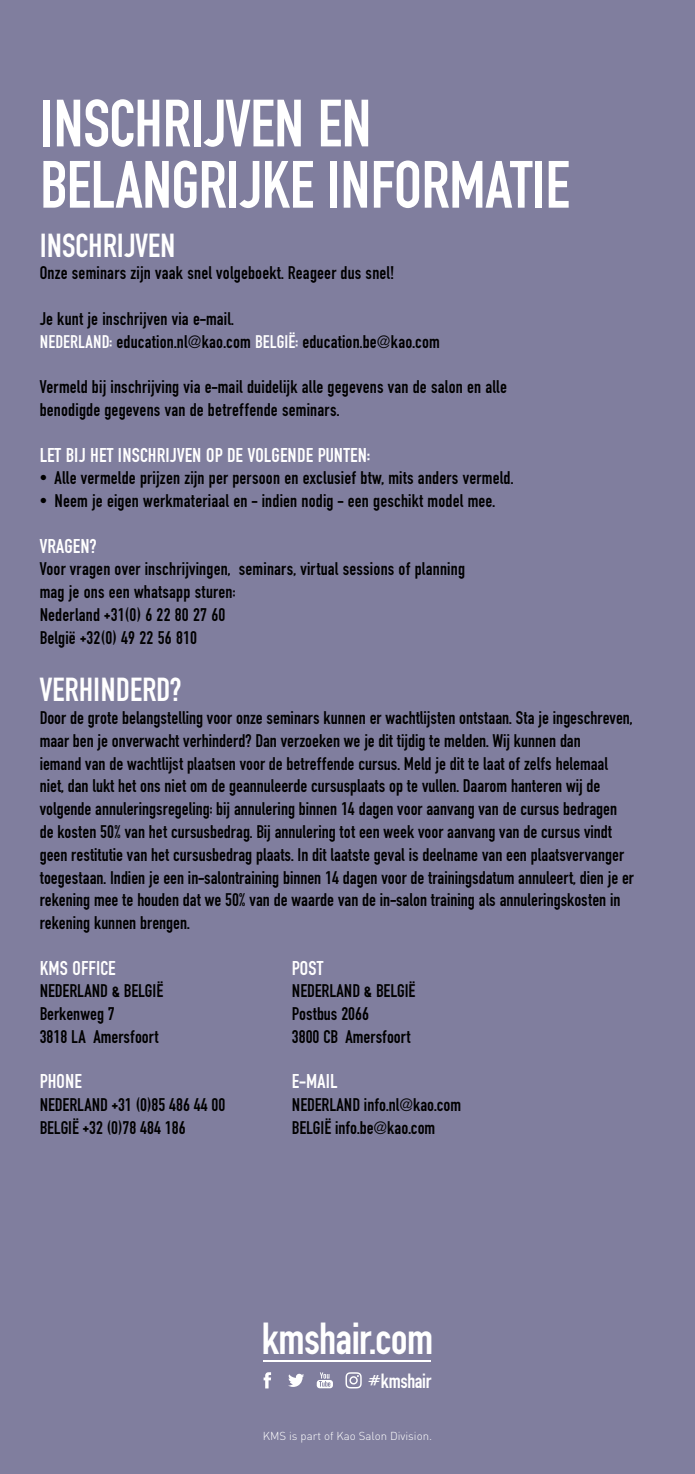
<style>
.page{position:relative;width:695px;height:1474px;background:#fff}
.page>*{position:absolute;margin:0;border:0;box-sizing:border-box;transform-origin:0 0}
.t1{font:70px/61.2px "Engschrift DIND";letter-spacing:-.01em;color:#fff}
.t2{font:47.07px "Engschrift DIND";letter-spacing:-.015em;color:#fff}
.t3{font:35px "Engschrift DIND";color:#fff}
.t4{font:21.7px "Engschrift DIND";letter-spacing:-.015em;color:#fff}
.t5{font:21px "Engschrift DIND";letter-spacing:.01em;color:#fff}
.t6{font:19.25px/22.8px "Engschrift DIND";color:#000}
.t7{font:300 11.38px "DIN Pro";color:#fff}
.s1{color:#fff}
</style>
<div class="page">
<div style="left:0;top:0;width:694px;height:1473px;background:#807e9e"></div>
<svg style="left:288px;top:1373px;width:16px;height:13px"></svg>
<svg style="left:263px;top:1372px;width:8px;height:16px"></svg>
<svg style="left:317px;top:1372px;width:16px;height:16px"></svg>
<svg style="left:345px;top:1372px;width:16px;height:16px"></svg>
<hr style="left:263px;top:1360px;width:168px;height:1px;background:#fff">
<h1 class="t1" style="left:40px;top:94px;width:531px">INSCHRIJVEN EN<br>BELANGRIJKE INFORMATIE</h1>
<h3 class="t3" style="left:40px;top:226px;width:137px">INSCHRIJVEN</h3>
<p class="t6" style="left:40px;top:262px;width:356px">Onze seminars zijn vaak snel volgeboekt. Reageer dus snel!</p>
<p class="t6" style="left:40px;top:308px;width:401px">Je kunt je inschrijven via e-mail.<br><span class="s1">NEDERLAND:</span> education.nl@kao.com <span class="s1">BELGIË:</span> education.be@kao.com</p>
<p class="t6" style="left:40px;top:376px;width:468px">Vermeld bij inschrijving via e-mail duidelijk alle gegevens van de salon en alle benodigde gegevens van de betreffende seminars.</p>
<p class="t5" style="left:40px;top:443px;width:332px">LET BIJ HET INSCHRIJVEN OP DE VOLGENDE PUNTEN:</p>
<p class="t6" style="left:40px;top:467px;width:475px">• Alle vermelde prijzen zijn per persoon en exclusief btw, mits anders vermeld.</p>
<p class="t6" style="left:40px;top:490px;width:457px">• Neem je eigen werkmateriaal en - indien nodig - een geschikt model mee.</p>
<p class="t5" style="left:40px;top:534px;width:58px">VRAGEN?</p>
<p class="t6" style="left:40px;top:558px;width:427px">Voor vragen over inschrijvingen, seminars, virtual sessions of planning mag je ons een whatsapp sturen:<br>Nederland +31(0) 6 22 80 27 60<br>België +32(0) 49 22 56 810</p>
<h3 class="t3" style="left:40px;top:671px;width:143px">VERHINDERD?</h3>
<p class="t6" style="left:40px;top:707px;width:595px">Door de grote belangstelling voor onze seminars kunnen er wachtlijsten ontstaan. Sta je ingeschreven, maar ben je onverwacht verhinderd? Dan verzoeken we je dit tijdig te melden. Wij kunnen dan<br>iemand van de wachtlijst plaatsen voor de betreffende cursus. Meld je dit te laat of zelfs helemaal niet, dan lukt het ons niet om de geannuleerde cursusplaats op te vullen. Daarom hanteren wij de volgende annuleringsregeling: bij annulering binnen 14 dagen voor aanvang van de cursus bedragen de kosten 50% van het cursusbedrag. Bij annulering tot een week voor aanvang van de cursus vindt geen restitutie van het cursusbedrag plaats. In dit laatste geval is deelname van een plaatsvervanger toegestaan. Indien je een in-salontraining binnen 14 dagen voor de trainingsdatum annuleert, dien je er rekening mee te houden dat we 50% van de waarde van de in-salon training als annuleringskosten in rekening kunnen brengen.</p>
<p class="t5" style="left:40px;top:956px;width:77px">KMS OFFICE</p>
<p class="t5" style="left:292px;top:956px;width:33px">POST</p>
<p class="t6" style="left:40px;top:980px;width:125px">NEDERLAND &amp; BELGIË</p>
<p class="t6" style="left:292px;top:980px;width:125px">NEDERLAND &amp; BELGIË</p>
<p class="t6" style="left:40px;top:1002px;width:76px">Berkenweg 7</p>
<p class="t6" style="left:292px;top:1002px;width:79px">Postbus 2066</p>
<p class="t6" style="left:40px;top:1025px;width:120px">3818 LA Amersfoort</p>
<p class="t6" style="left:292px;top:1025px;width:120px">3800 CB Amersfoort</p>
<p class="t5" style="left:40px;top:1070px;width:44px">PHONE</p>
<p class="t5" style="left:292px;top:1070px;width:47px">E-MAIL</p>
<p class="t6" style="left:40px;top:1093px;width:187px">NEDERLAND +31 (0)85 486 44 00</p>
<p class="t6" style="left:292px;top:1093px;width:170px">NEDERLAND info.nl@kao.com</p>
<p class="t6" style="left:40px;top:1116px;width:147px">BELGIË +32 (0)78 484 186</p>
<p class="t6" style="left:292px;top:1116px;width:145px">BELGIË info.be@kao.com</p>
<h2 class="t2" style="left:262px;top:1313px;width:173px">kmshair.com</h2>
<p class="t4" style="left:368px;top:1369px;width:65px">#kmshair</p>
<p class="t7" style="left:263px;top:1426px;width:171px">KMS is part of Kao Salon Division.</p>
</div>
